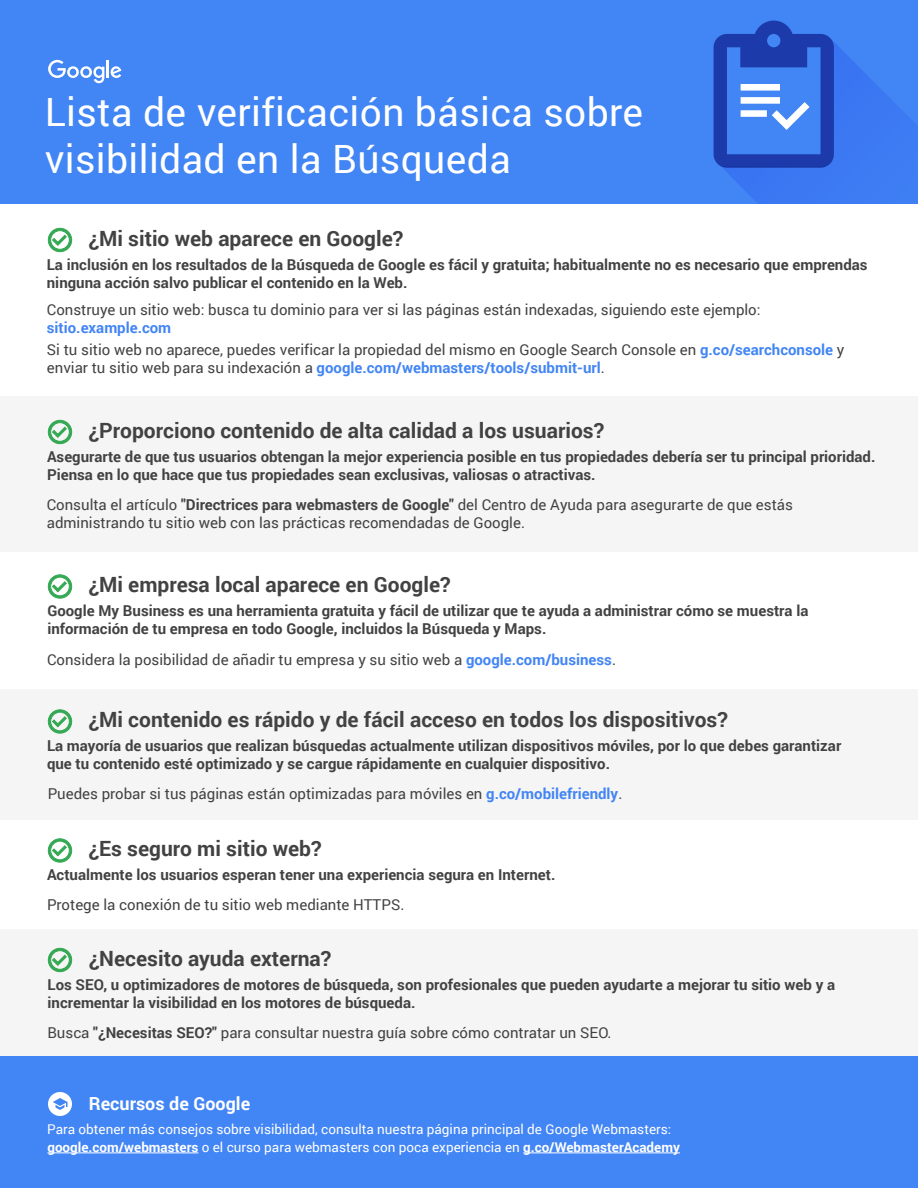
<style>
.page{position:relative;width:918px;height:1188px;background:#fff}
.page>*{position:absolute;margin:0;border:0;box-sizing:border-box;transform-origin:0 0}
.t1{font:39px/46.8px "Roboto";letter-spacing:.01em;color:#fff}
.t2{font:700 21px "Roboto";color:#424242}
.t3{font:700 18px "Roboto";color:#fff}
.t4{font:700 15px/18px "Roboto";color:#424242}
.t5{font:15px/22.5px "Roboto";color:#424242}
.t6{font:700 15px "Roboto";color:#4285f4}
.t7{font:13.5px/17.9px "Roboto";color:#fff}
.s1{font-weight:700;color:#4285f4}
.s2{font-weight:400;color:#424242}
.s3{font-weight:700}
</style>
<div class="page">
<div style="left:0;top:396px;width:918px;height:156px;background:#f5f5f5"></div>
<div style="left:0;top:690px;width:918px;height:138px;background:#f5f5f5"></div>
<div style="left:0;top:918px;width:918px;height:138px;background:#f5f5f5"></div>
<div style="left:0;top:820px;width:918px;height:109px;background:#fff"></div>
<div style="left:0;top:1056px;width:918px;height:132px;background:#4285f4"></div>
<hr style="left:47px;top:1153px;width:151px;height:1px;background:#fff">
<hr style="left:523px;top:1153px;width:157px;height:1px;background:#fff">
<svg style="left:48px;top:228px;width:24px;height:24px"></svg>
<svg style="left:48px;top:420px;width:24px;height:24px"></svg>
<svg style="left:48px;top:574px;width:24px;height:25px"></svg>
<svg style="left:48px;top:709px;width:24px;height:25px"></svg>
<svg style="left:48px;top:838px;width:24px;height:25px"></svg>
<svg style="left:48px;top:948px;width:24px;height:24px"></svg>
<svg style="left:48px;top:1092px;width:24px;height:24px"></svg>
<div style="left:0;top:0;width:918px;height:204px;background:#4285f4"></div>
<svg style="left:714px;top:21px;width:193px;height:183px"></svg>
<svg style="left:48px;top:60px;width:56px;height:23px"></svg>
<hr style="left:106px;top:60px;width:3px;height:18px;background:#fff">
<svg style="left:111px;top:66px;width:10px;height:12px"></svg>
<h1 class="t1" style="left:45px;top:87px;width:600px">Lista de verificación básica sobre visibilidad en la Búsqueda</h1>
<h2 class="t2" style="left:88px;top:224px;width:316px">¿Mi sitio web aparece en Google?</h2>
<p class="t4" style="left:47px;top:255px;width:822px">La inclusión en los resultados de la Búsqueda de Google es fácil y gratuita; habitualmente no es necesario que emprendas ninguna acción salvo publicar el contenido en la Web.</p>
<p class="t5" style="left:47px;top:298px;width:715px">Construye un sitio web: busca tu dominio para ver si las páginas están indexadas, siguiendo este ejemplo:</p>
<p class="t5" style="left:47px;top:316px;width:799px"><span class="s1">sitio.example.com<br></span>Si tu sitio web no aparece, puedes verificar la propiedad del mismo en Google Search Console en <span class="s1">g.co/searchconsole</span> y</p>
<p class="t6" style="left:47px;top:358px;width:560px"><span class="s2">enviar tu sitio web para su indexación a</span> google.com/webmasters/tools/submit-url<span class="s2">.</span></p>
<h2 class="t2" style="left:89px;top:416px;width:517px">¿Proporciono contenido de alta calidad a los usuarios?</h2>
<p class="t4" style="left:47px;top:447px;width:830px">Asegurarte de que tus usuarios obtengan la mejor experiencia posible en tus propiedades debería ser tu principal prioridad.<br>Piensa en lo que hace que tus propiedades sean exclusivas, valiosas o atractivas.</p>
<p class="t5" style="left:47px;top:495px;width:748px;line-height:18px">Consulta el artículo <span class="s3">"Directrices para webmasters de Google"</span> del Centro de Ayuda para asegurarte de que estás administrando tu sitio web con las prácticas recomendadas de Google.</p>
<h2 class="t2" style="left:88px;top:570px;width:364px">¿Mi empresa local aparece en Google?</h2>
<p class="t4" style="left:47px;top:602px;width:763px">Google My Business es una herramienta gratuita y fácil de utilizar que te ayuda a administrar cómo se muestra la información de tu empresa en todo Google, incluidos la Búsqueda y Maps.</p>
<p class="t5" style="left:47px;top:647px;width:570px">Considera la posibilidad de añadir tu empresa y su sitio web a <span class="s1">google.com/business</span>.</p>
<h2 class="t2" style="left:88px;top:705px;width:641px">¿Mi contenido es rápido y de fácil acceso en todos los dispositivos?</h2>
<p class="t4" style="left:47px;top:737px;width:796px">La mayoría de usuarios que realizan búsquedas actualmente utilizan dispositivos móviles, por lo que debes garantizar que tu contenido esté optimizado y se cargue rápidamente en cualquier dispositivo.</p>
<p class="t5" style="left:48px;top:782px;width:576px">Puedes probar si tus páginas están optimizadas para móviles en <span class="s1">g.co/mobilefriendly</span>.</p>
<h2 class="t2" style="left:88px;top:834px;width:235px">¿Es seguro mi sitio web?</h2>
<p class="t4" style="left:47px;top:866px;width:510px">Actualmente los usuarios esperan tener una experiencia segura en Internet.</p>
<p class="t5" style="left:47px;top:893px;width:359px">Protege la conexión de tu sitio web mediante HTTPS.</p>
<h2 class="t2" style="left:89px;top:944px;width:244px">¿Necesito ayuda externa?</h2>
<p class="t4" style="left:48px;top:975px;width:789px">Los SEO, u optimizadores de motores de búsqueda, son profesionales que pueden ayudarte a mejorar tu sitio web y a incrementar la visibilidad en los motores de búsqueda.</p>
<p class="t5" style="left:47px;top:1021px;width:566px">Busca <span class="s3">"¿Necesitas SEO?"</span> para consultar nuestra guía sobre cómo contratar un SEO.</p>
<p class="t3" style="left:89px;top:1091px;width:163px">Recursos de Google</p>
<p class="t7" style="left:47px;top:1120px;width:634px">Para obtener más consejos sobre visibilidad, consulta nuestra página principal de Google Webmasters: <span class="s3">google.com/webmasters</span> o el curso para webmasters con poca experiencia en <span class="s3">g.co/WebmasterAcademy</span></p>
</div>
